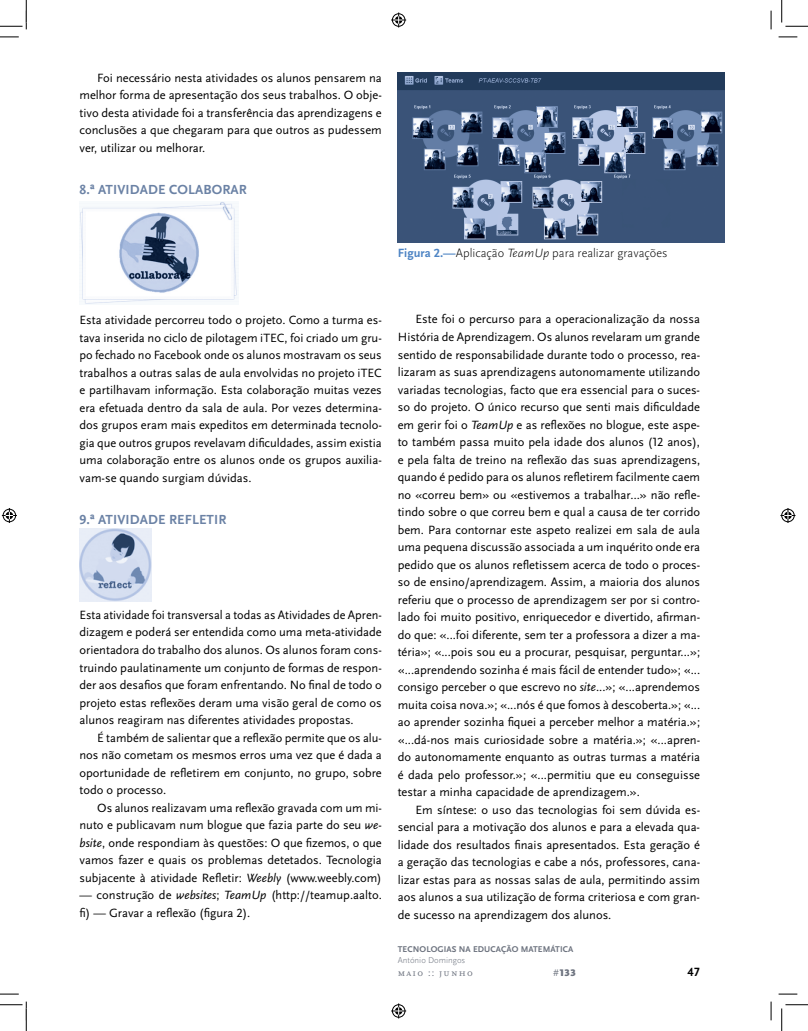
<style>
.page{position:relative;width:808px;height:1031px;background:#fff}
.page>*{position:absolute;margin:0;border:0;box-sizing:border-box;transform-origin:0 0}
.t1{font:700 13.75px "Scala Sans Pro";letter-spacing:.01em;color:#6b82a5}
.t2{font:12.5px/17.5px "Scala Sans Pro";color:#000;text-align:justify}
.t3{font:300 12.5px "Scala Sans Pro";color:#000}
.t4{font:12.5px "Scala Sans Bold SC";color:#000}
.t5{font:10px "Scala Caps";letter-spacing:.12em;color:#6c727e}
.t6{font:900 10px "Scala Sans Pro";color:#6c727e}
.t7{font:700 8.75px "Scala Sans Pro";letter-spacing:.01em;color:#6c727e}
.t8{font:300 8.75px "Scala Sans Pro";color:#6c727e}
.s1{font-weight:700;color:#4d84c4}
.s2{font-style:italic}
.s3{font-weight:400}
</style>
<div class="page">
<img style="left:80px;top:202px;width:157px;height:102px">
<img style="left:79px;top:529px;width:72px;height:72px">
<img style="left:397px;top:72px;width:327px;height:170px">
<svg style="left:0;top:36px;width:19px;height:2px"></svg>
<svg style="left:778px;top:36px;width:19px;height:2px"></svg>
<svg style="left:0;top:993px;width:19px;height:1px"></svg>
<svg style="left:778px;top:993px;width:19px;height:1px"></svg>
<svg style="left:770px;top:11px;width:1px;height:18px"></svg>
<svg style="left:770px;top:1001px;width:1px;height:19px"></svg>
<svg style="left:0;top:0;width:27px;height:29px"></svg>
<svg style="left:0;top:1001px;width:27px;height:29px"></svg>
<svg style="left:781px;top:0;width:26px;height:27px"></svg>
<svg style="left:781px;top:1004px;width:26px;height:26px"></svg>
<svg style="left:391px;top:13px;width:15px;height:15px"></svg>
<svg style="left:391px;top:1003px;width:15px;height:15px"></svg>
<svg style="left:2px;top:508px;width:15px;height:15px"></svg>
<svg style="left:780px;top:508px;width:15px;height:15px"></svg>
<p class="t2" style="left:79px;top:69px;width:304px;text-indent:18px">Foi necessário nesta atividades os alunos pensarem na melhor forma de apresentação dos seus trabalhos. O obje&shy;tivo desta atividade foi a transferência das aprendizagens e conclusões a que chegaram para que outros as pudessem ver, utilizar ou melhorar.</p>
<p class="t1" style="left:79px;top:182px;width:169px">8.ª ATIVIDADE COLABORAR</p>
<p class="t3" style="left:397px;top:246px;width:271px"><span class="s1">Figura 2.—</span>Aplicação <span class="s2">TeamUp</span> para realizar gravações</p>
<p class="t2" style="left:79px;top:311px;width:304px">Esta atividade percorreu todo o projeto. Como a turma es&shy;tava inserida no ciclo de pilotagem iTEC, foi criado um gru&shy;po fechado no Facebook onde os alunos mostravam os seus trabalhos a outras salas de aula envolvidas no projeto iTEC e partilhavam informação. Esta colaboração muitas vezes era efetuada dentro da sala de aula. Por vezes determina&shy;dos grupos eram mais expeditos em determinada tecnolo&shy;gia que outros grupos revelavam dificuldades, assim existia uma colaboração entre os alunos onde os grupos auxilia&shy;vam-se quando surgiam dúvidas.</p>
<p class="t1" style="left:79px;top:512px;width:148px">9.ª ATIVIDADE REFLETIR</p>
<p class="t2" style="left:79px;top:606px;width:304px">Esta atividade foi transversal a todas as Atividades de Apren&shy;dizagem e poderá ser entendida como uma meta-atividade orientadora do trabalho dos alunos. Os alunos foram cons&shy;truindo paulatinamente um conjunto de formas de respon&shy;der aos desafios que foram enfrentando. No final de todo o projeto estas reflexões deram uma visão geral de como os alunos reagiram nas diferentes atividades propostas.</p>
<p class="t2" style="left:79px;top:728px;width:304px;text-indent:18px">É também de salientar que a reflexão permite que os alu&shy;nos não cometam os mesmos erros uma vez que é dada a oportunidade de refletirem em conjunto, no grupo, sobre todo o processo.</p>
<p class="t2" style="left:79px;top:798px;width:304px;text-indent:18px">Os alunos realizavam uma reflexão gravada com um mi&shy;nuto e publicavam num blogue que fazia parte do seu <span class="s2">we&shy;bsite</span>, onde respondiam às questões: O que fizemos, o que vamos fazer e quais os problemas detetados. Tecnologia subjacente à atividade Refletir: <span class="s2">Weebly</span> (www.weebly.com)</p>
<p class="t2" style="left:79px;top:886px;width:304px">— construção de <span class="s2">websites</span>; <span class="s2">TeamUp</span> (http://teamup.aalto. fi) — Gravar a reflexão (figura 2).</p>
<p class="t2" style="left:397px;top:310px;width:304px;text-indent:18px">Este foi o percurso para a operacionalização da nossa História de Aprendizagem. Os alunos revelaram um grande sentido de responsabilidade durante todo o processo, rea&shy;lizaram as suas aprendizagens autonomamente utilizando variadas tecnologias, facto que era essencial para o suces&shy;so do projeto. O único recurso que senti mais dificuldade em gerir foi o <span class="s2">TeamUp</span> e as reflexões no blogue, este aspe&shy;to também passa muito pela idade dos alunos (12 anos), e pela falta de treino na reflexão das suas aprendizagens, quando é pedido para os alunos refletirem facilmente caem no «correu bem» ou «estivemos a trabalhar…» não refle&shy;tindo sobre o que correu bem e qual a causa de ter corrido bem. Para contornar este aspeto realizei em sala de aula uma pequena discussão associada a um inquérito onde era pedido que os alunos refletissem acerca de todo o proces&shy;so de ensino/aprendizagem. Assim, a maioria dos alunos referiu que o processo de aprendizagem ser por si contro&shy;lado foi muito positivo, enriquecedor e divertido, afirman&shy;do que: «...foi diferente, sem ter a professora a dizer a ma&shy;téria»; «...pois sou eu a procurar, pesquisar, perguntar...»; «...aprendendo sozinha é mais fácil de entender tudo»; «... consigo perceber o que escrevo no <span class="s2">site</span>...»; «...aprendemos muita coisa nova.»; «...nós é que fomos à descoberta.»; «... ao aprender sozinha fiquei a perceber melhor a matéria.»; «...dá-nos mais curiosidade sobre a matéria.»; «...apren&shy;do autonomamente enquanto as outras turmas a matéria é dada pelo professor.»; «...permitiu que eu conseguisse testar a minha capacidade de aprendizagem.».</p>
<p class="t2" style="left:397px;top:800px;width:304px;text-indent:18px">Em síntese: o uso das tecnologias foi sem dúvida es&shy;sencial para a motivação dos alunos e para a elevada qua&shy;lidade dos resultados finais apresentados. Esta geração é a geração das tecnologias e cabe a nós, professores, cana&shy;lizar estas para as nossas salas de aula, permitindo assim aos alunos a sua utilização de forma criteriosa e com gran&shy;de sucesso na aprendizagem dos alunos.</p>
<p class="t7" style="left:397px;top:944px;width:177px">TECNOLOGIAS NA EDUCAÇÃO MATEMÁTICA</p>
<p class="t8" style="left:397px;top:954px;width:69px">António Domingos</p>
<p class="t5" style="left:397px;top:967px;width:76px">maio :: junho</p>
<p class="t6" style="left:552px;top:966px;width:24px"><span class="s3">#</span>133</p>
<p class="t4" style="left:687px;top:964px;width:14px">47</p>
</div>
